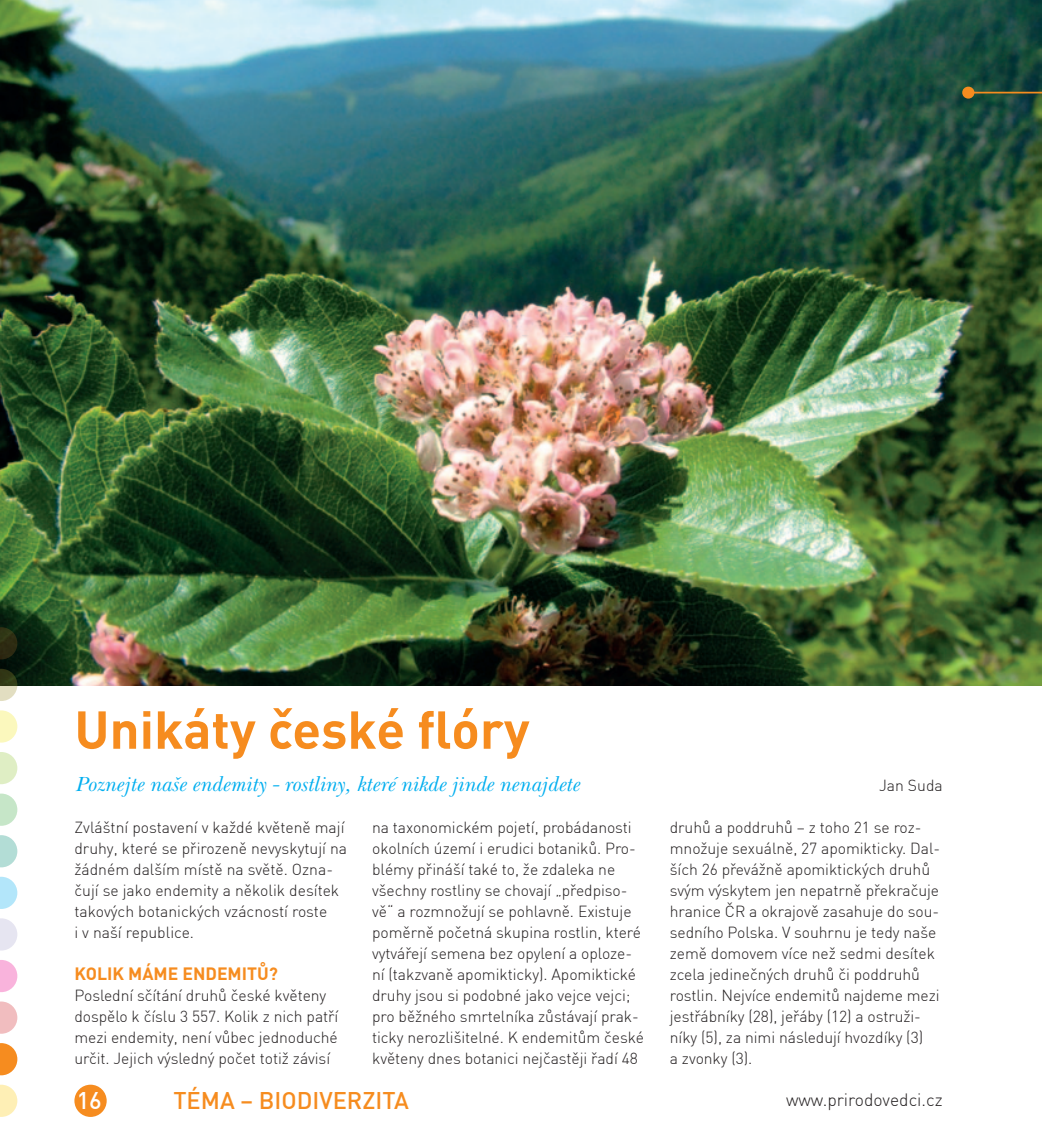
<style>
.page{position:relative;width:1042px;height:1141px;background:#fff}
.page>*{position:absolute;margin:0;border:0;box-sizing:border-box;transform-origin:0 0}
.t1{font:700 52.5px "DIN Pro";color:#f68c1f}
.t2{font:500 23.62px "DINCE";color:#f68c1f}
.t3{font:500 23.62px "DINCE";color:#fff}
.t4{font:italic 21px "Baskerville Han TOT";color:#00aeef}
.t5{font:300 17.5px "DINCE";color:#231f20}
.t6{font:700 17.5px "DINCE";color:#f68c1f}
.t7{font:300 15.75px/21px "DINCE";letter-spacing:-.005em;color:#231f20}
</style>
<div class="page">
<img style="left:0;top:0;width:1042px;height:686px">
<div style="left:963px;top:87px;width:10px;height:11px;background:#f68c1f;border-radius:50%"></div>
<div style="left:962px;top:87px;width:12px;height:12px;border:2px solid #f68c1f;border-radius:50%"></div>
<hr style="left:968px;top:92px;width:74px;height:1px;background:#f68c1f">
<div style="left:74px;top:1085px;width:33px;height:32px;background:#f68c1f;border-radius:50%"></div>
<svg style="left:0;top:1085px;width:17px;height:32px"></svg>
<svg style="left:0;top:1043px;width:17px;height:32px"></svg>
<svg style="left:0;top:1001px;width:17px;height:33px"></svg>
<svg style="left:0;top:960px;width:17px;height:32px"></svg>
<svg style="left:0;top:918px;width:17px;height:33px"></svg>
<svg style="left:0;top:877px;width:17px;height:32px"></svg>
<svg style="left:0;top:835px;width:17px;height:32px"></svg>
<svg style="left:0;top:794px;width:17px;height:32px"></svg>
<svg style="left:0;top:752px;width:17px;height:32px"></svg>
<svg style="left:0;top:710px;width:17px;height:33px"></svg>
<svg style="left:0;top:669px;width:17px;height:32px"></svg>
<svg style="left:0;top:627px;width:17px;height:32px"></svg>
<h1 class="t1" style="left:74px;top:694px;width:457px">Unikáty české flóry</h1>
<h3 class="t4" style="left:74px;top:773px;width:507px">Poznejte naše endemity – rostliny, které nikde jinde nenajdete</h3>
<p class="t7" style="left:879px;top:774px;width:65px">Jan Suda</p>
<p class="t7" style="left:74px;top:816px;width:274px">Zvláštní postavení v každé květeně mají druhy, které se přirozeně nevyskytují na žádném dalším místě na světě. Ozna&shy;čují se jako endemity a několik desítek takových botanických vzácností roste<br>i v naší republice.</p>
<p class="t6" style="left:74px;top:962px;width:205px">KOLIK MÁME ENDEMITŮ?</p>
<p class="t7" style="left:74px;top:984px;width:266px">Poslední sčítání druhů české květeny dospělo k číslu 3 557. Kolik z nich patří mezi endemity, není vůbec jednoduché určit. Jejich výsledný počet totiž závisí</p>
<p class="t7" style="left:372px;top:816px;width:273px">na taxonomickém pojetí, probádanosti okolních území i erudici botaniků. Pro&shy;blémy přináší také to, že zdaleka ne všechny rostliny se chovají „předpiso&shy;vě“ a rozmnožují se pohlavně. Existuje poměrně početná skupina rostlin, které vytvářejí semena bez opylení a oploze&shy;ní (takzvaně apomikticky). Apomiktické druhy jsou si podobné jako vejce vejci; pro běžného smrtelníka zůstávají prak&shy;ticky nerozlišitelné. K endemitům české květeny dnes botanici nejčastěji řadí 48</p>
<p class="t7" style="left:670px;top:816px;width:272px">druhů a poddruhů – z toho 21 se roz&shy;množuje sexuálně, 27 apomikticky. Dal&shy;ších 26 převážně apomiktických druhů svým výskytem jen nepatrně překračuje hranice ČR a okrajově zasahuje do sou&shy;sedního Polska. V souhrnu je tedy naše země domovem více než sedmi desítek zcela jedinečných druhů či poddruhů rostlin. Nejvíce endemitů najdeme mezi jestřábníky (28), jeřáby (12) a ostruži&shy;níky (5), za nimi následují hvozdíky (3)<br>a zvonky (3).</p>
<h2 class="t3" style="left:77px;top:1085px;width:27px">16</h2>
<h2 class="t2" style="left:173px;top:1085px;width:237px">TÉMA – BIODIVERZITA</h2>
<p class="t5" style="left:786px;top:1089px;width:158px">www.prirodovedci.cz</p>
</div>
